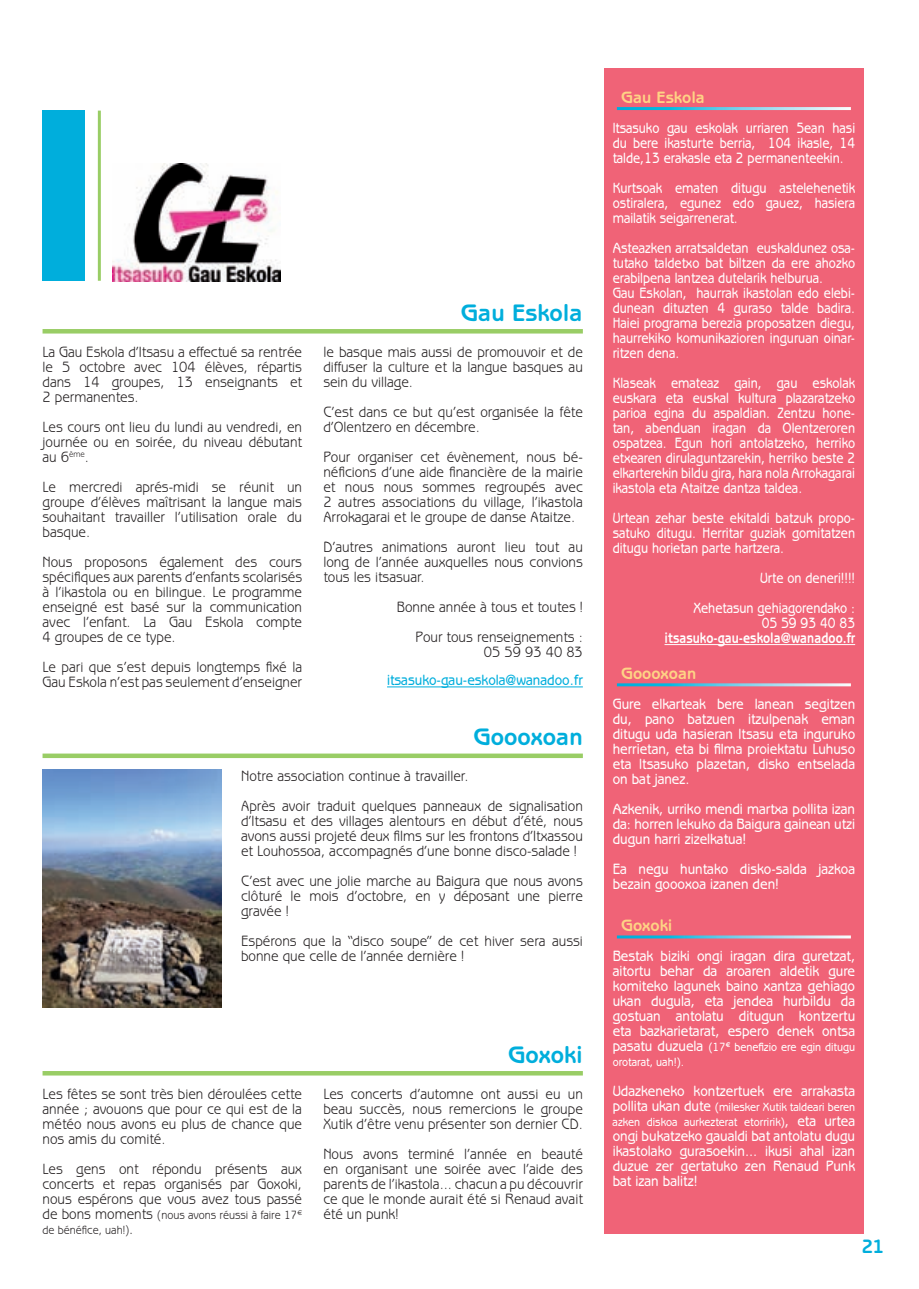
<style>
.page{position:relative;width:919px;height:1289px;background:#fff}
.page>*{position:absolute;margin:0;border:0;box-sizing:border-box;transform-origin:0 0}
.t1{font:700 24px "Benguiat Gothic";color:#00aedc}
.t2{font:700 19.5px "Benguiat Gothic";color:#00aedc;scale:.9 1}
.t3{font:700 16.5px "Benguiat Gothic";color:#fed385}
.t4{font:15px/15px "Benguiat Gothic";color:#231f20;text-align:justify;scale:.9 1}
.t5{font:500 15px/15px "Benguiat Gothic";color:#fff;text-align:justify;scale:.85 1}
.t6{font:500 15px/15px "Benguiat Gothic";color:#fff;text-align:justify;scale:.9 1}
.t7{font:700 15px "Benguiat Gothic";color:#fff;scale:.85 1}
.t8{font:500 15px "Benguiat Gothic";color:#00aedc;scale:.9 1}
.t9{font:500 12px/15px "Benguiat Gothic";color:#fff;scale:.9 1}
.t10{font:12px/15px "Benguiat Gothic";color:#231f20;scale:.9 1}
.s1{font-size:15px}
</style>
<div class="page">
<div style="left:604px;top:68px;width:259px;height:1165px;background:#f06377"></div>
<hr style="left:617px;top:107px;width:233px;height:3px;background:#fff">
<hr style="left:664px;top:644px;width:191px;height:1px;background:#fff">
<hr style="left:617px;top:683px;width:233px;height:3px;background:#fff">
<hr style="left:617px;top:935px;width:233px;height:3px;background:#fff">
<hr style="left:43px;top:329px;width:540px;height:4px;background:#99cd65">
<hr style="left:387px;top:686px;width:196px;height:1px;background:#00aedc">
<div style="left:43px;top:111px;width:42px;height:170px;background:#00aedc"></div>
<hr style="left:98px;top:111px;width:3px;height:170px;background:#99cd65">
<div style="left:43px;top:1070px;width:540px;height:5px;background:#99cd65"></div>
<div style="left:43px;top:753px;width:540px;height:5px;background:#99cd65"></div>
<img style="left:43px;top:769px;width:178px;height:238px">
<img style="left:113px;top:163px;width:167px;height:118px">
<p class="t4" style="left:43px;top:344px;width:290px">La Gau Eskola d’Itsasu a effectué sa rentrée le 5 octobre avec 104 élèves, répartis dans 14 groupes, 13 enseignants et 2 permanentes.</p>
<p class="t4" style="left:43px;top:419px;width:290px">Les cours ont lieu du lundi au vendredi, en journée ou en soirée, du niveau débutant au 6<sup>ème</sup>.</p>
<p class="t4" style="left:43px;top:479px;width:290px">Le mercredi aprés-midi se réunit un groupe d’élèves maîtrisant la langue mais souhaitant travailler l’utilisation orale du basque.</p>
<p class="t4" style="left:43px;top:554px;width:290px">Nous proposons également des cours spécifiques aux parents d’enfants scolarisés à l’ikastola ou en bilingue. Le programme enseigné est basé sur la communication avec l’enfant. La Gau Eskola compte 4 groupes de ce type.</p>
<p class="t4" style="left:43px;top:659px;width:290px">Le pari que s’est depuis longtemps fixé la<br>Gau Eskola n’est pas seulement d’enseigner</p>
<h1 class="t1" style="left:460px;top:298px;width:124px">Gau Eskola</h1>
<p class="t4" style="left:323px;top:344px;width:290px">le basque mais aussi de promouvoir et de diffuser la culture et la langue basques au sein du village.</p>
<p class="t4" style="left:323px;top:404px;width:290px">C’est dans ce but qu’est organisée la fête d’Olentzero en décembre.</p>
<p class="t4" style="left:323px;top:449px;width:290px">Pour organiser cet évènement, nous bé&shy;néficions d’une aide financière de la mairie et nous nous sommes regroupés avec 2 autres associations du village, l’ikastola Arrokagarai et le groupe de danse Ataitze.</p>
<p class="t4" style="left:323px;top:539px;width:290px">D’autres animations auront lieu tout au long de l’année auxquelles nous convions tous les itsasuar.</p>
<p class="t4" style="left:397px;top:591px;width:208px;line-height:30px;text-align:right">Bonne année à tous et toutes !<br>Pour tous renseignements :</p>
<p class="t4" style="left:484px;top:644px;width:111px">05 59 93 40 83</p>
<p class="t8" style="left:387px;top:671px;width:219px">itsasuko-gau-eskola@wanadoo.fr</p>
<h1 class="t1" style="left:473px;top:722px;width:111px">Goooxoan</h1>
<p class="t4" style="left:241px;top:760px;width:381px;line-height:30px">Notre association continue à travailler.<br>Après avoir traduit quelques panneaux de signalisation</p>
<p class="t4" style="left:241px;top:813px;width:381px">d’Itsasu et des villages alentours en début d’été, nous avons aussi projeté deux films sur les frontons d’Itxassou et Louhossoa, accompagnés d’une bonne disco-salade !</p>
<p class="t4" style="left:241px;top:873px;width:381px">C’est avec une jolie marche au Baigura que nous avons clôturé le mois d’octobre, en y déposant une pierre gravée !</p>
<p class="t4" style="left:241px;top:933px;width:381px">Espérons que la “disco soupe” de cet hiver sera aussi bonne que celle de l’année dernière !</p>
<p class="t4" style="left:43px;top:1085px;width:290px">Les fêtes se sont très bien déroulées cette année ; avouons que pour ce qui est de la météo nous avons eu plus de chance que nos amis du comité.</p>
<p class="t4" style="left:43px;top:1160px;width:290px">Les gens ont répondu présents aux concerts et repas organisés par Goxoki, nous espérons que vous avez tous passé</p>
<p class="t10" style="left:43px;top:1206px;width:290px"><span class="s1">de bons moments</span> (nous avons réussi à faire 17<sup>e </sup>de bénéfice, uah!)<span class="s1">.</span></p>
<h1 class="t1" style="left:508px;top:1040px;width:76px">Goxoki</h1>
<p class="t4" style="left:323px;top:1085px;width:290px">Les concerts d’automne ont aussi eu un beau succès, nous remercions le groupe Xutik d’être venu présenter son dernier CD.</p>
<p class="t4" style="left:323px;top:1145px;width:290px">Nous avons terminé l’année en beauté en organisant une soirée avec l’aide des parents de l’ikastola... chacun a pu découvrir ce que le monde aurait été si Renaud avait été un punk!</p>
<p class="t3" style="left:621px;top:87px;width:85px">Gau Eskola</p>
<p class="t5" style="left:612px;top:120px;width:287px">Itsasuko gau eskolak urriaren 5ean hasi du bere ikasturte berria, 104 ikasle, 14 talde,13 erakasle eta 2 permanenteekin.</p>
<p class="t5" style="left:612px;top:180px;width:287px">Kurtsoak ematen ditugu astelehenetik ostiralera, egunez edo gauez, hasiera mailatik seigarrenerat.</p>
<p class="t5" style="left:612px;top:240px;width:287px;text-align:left">Asteazken arratsaldetan euskaldunez osa&shy;tutako taldetxo bat biltzen da ere ahozko erabilpena lantzea dutelarik helburua.<br>Gau Eskolan, haurrak ikastolan edo elebi&shy;dunean dituzten 4 guraso talde badira.<br>Haiei programa berezia proposatzen diegu, haurrekiko komunikazioren inguruan oinar&shy;ritzen dena.</p>
<p class="t5" style="left:612px;top:375px;width:287px">Klaseak emateaz gain, gau eskolak euskara eta euskal kultura plazaratzeko parioa egina du aspaldian. Zentzu hone&shy;tan, abenduan iragan da Olentzeroren ospatzea. Egun hori antolatzeko, herriko etxearen dirulaguntzarekin, herriko beste 2 elkarterekin bildu gira, hara nola Arrokagarai ikastola eta Ataitze dantza taldea.</p>
<p class="t5" style="left:612px;top:510px;width:287px">Urtean zehar beste ekitaldi batzuk propo&shy;satuko ditugu. Herritar guziak gomitatzen ditugu horietan parte hartzera.</p>
<p class="t5" style="left:693px;top:562px;width:192px;line-height:30px;text-align:right">Urte on deneri!!!!<br>Xehetasun gehiagorendako :</p>
<p class="t5" style="left:761px;top:615px;width:111px">05 59 93 40 83</p>
<p class="t7" style="left:664px;top:629px;width:226px">itsasuko-gau-eskola@wanadoo.fr</p>
<p class="t3" style="left:621px;top:663px;width:77px">Goooxoan</p>
<p class="t6" style="left:612px;top:696px;width:271px">Gure elkarteak bere lanean segitzen du, pano batzuen itzulpenak eman ditugu uda hasieran Itsasu eta inguruko herrietan, eta bi filma proiektatu Luhuso eta Itsasuko plazetan, disko entselada on bat janez.</p>
<p class="t6" style="left:612px;top:801px;width:271px">Azkenik, urriko mendi martxa pollita izan da: horren lekuko da Baigura gainean utzi dugun harri zizelkatua!</p>
<p class="t6" style="left:612px;top:861px;width:271px">Ea negu huntako disko-salda jazkoa bezain goooxoa izanen den!</p>
<p class="t3" style="left:621px;top:915px;width:53px">Goxoki</p>
<p class="t6" style="left:612px;top:948px;width:271px">Bestak biziki ongi iragan dira guretzat, aitortu behar da aroaren aldetik gure komiteko lagunek baino xantza gehiago ukan dugula, eta jendea hurbildu da gostuan antolatu ditugun kontzertu eta bazkarietarat, espero denek ontsa</p>
<p class="t9" style="left:612px;top:1039px;width:271px"><span class="s1">pasatu duzuela</span> (17<sup>€</sup> benefizio ere egin ditugu orotarat, uah!).</p>
<p class="t6" style="left:612px;top:1083px;width:271px">Udazkeneko kontzertuek ere arrakasta</p>
<p class="t9" style="left:612px;top:1099px;width:271px"><span class="s1">pollita ukan dute</span> (milesker Xutik taldeari beren azken diskoa aurkezterat etorririk)<span class="s1">, eta urtea</span></p>
<p class="t6" style="left:612px;top:1128px;width:271px">ongi bukatzeko gaualdi bat antolatu dugu ikastolako gurasoekin... ikusi ahal izan duzue zer gertatuko zen Renaud Punk bat izan balitz!</p>
<h2 class="t2" style="left:861px;top:1235px;width:25px">21</h2>
</div>
